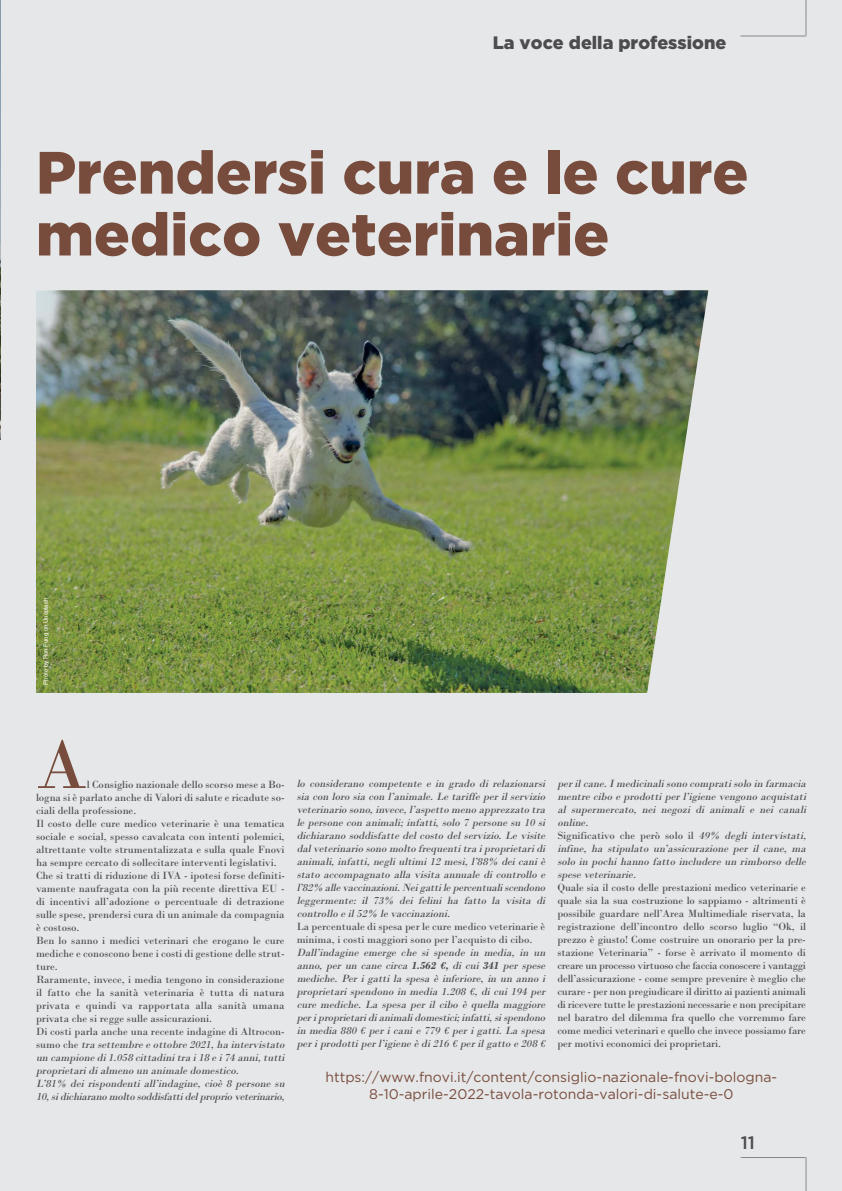
<style>
.page{position:relative;width:842px;height:1191px;background:#e6e7e8}
.page>*{position:absolute;margin:0;border:0;box-sizing:border-box;transform-origin:0 0}
.t1{font:72px "Bodoni";color:#784c3d}
.t2{font:900 59.6px/61.8px "Gotham";color:#784c3d}
.t3{font:900 18px "Gotham";color:#4c4c4e}
.t4{font:500 18px "Gotham";color:#4c4c4e}
.t5{font:14px/17px "Gotham";color:#784c3d;text-align:center}
.t6{font:11px/13px "Bodoni";color:#4c4c4e}
.t7{font:italic 11px/13px "Bodoni";color:#4c4c4e;text-align:justify}
.t8{font:6px "Helvetica";color:#fff}
.s1{font-style:normal}
.s2{font-style:italic}
.s3{font-weight:700}
</style>
<div class="page">
<svg style="left:740px;top:1157px;width:67px;height:34px"></svg>
<svg style="left:740px;top:0;width:67px;height:37px"></svg>
<img style="left:0;top:0;width:1px;height:439px">
<img style="left:36px;top:290px;width:672px;height:403px">
<h3 class="t3" style="left:493px;top:36px;width:235px">La voce della professione</h3>
<h2 class="t2" style="left:36px;top:146px;width:714px">Prendersi cura e le cure medico veterinarie</h2>
<p class="t8" style="left:43px;top:684px;width:88px;rotate:-90deg">Photo by Ron Fung on Unsplash</p>
<h1 class="t1" style="left:36px;top:740px;width:52px">A</h1>
<p class="t7" style="left:557px;top:778px;width:252px;text-align:left">per ilcane.I medicinalisono compratisolo in farmacia mentre cibo e prodotti per l’igiene vengono acquistati al supermercato, nei negozi di animali e nei canali online.<br><span class="s1">Significativo che però solo il</span> 49% degli intervistati, infine, ha stipulato un’assicurazione per il cane, ma solo in pochi hanno fatto includere un rimborso delle spese veterinarie.</p>
<p class="t6" style="left:557px;top:882px;width:250px;text-align:justify">Quale sia il costo delle prestazioni medico veterinarie e quale sia la sua costruzione lo sappiamo - altrimenti è possibile guardare nell’Area Multimediale riservata, la registrazione dell’incontro dello scorso luglio “Ok, il prezzo è giusto! Come costruire un onorario per la pre&shy;stazione Veterinaria” - forse è arrivato il momento di creare un processo virtuoso che faccia conoscere i vantaggi dell’assicurazione - come sempre prevenire è meglio che curare - per non pregiudicare il diritto ai pazienti animali di ricevere tutte le prestazioni necessarie e non precipitare nel baratro del dilemma fra quello che vorremmo fare come medici veterinari e quello che invece possiamo fare per motivi economici dei proprietari.</p>
<p class="t6" style="left:36px;top:779px;width:252px;text-indent:51px">l Consiglio nazionale dello scorso mese a Bo&shy;logna si è parlato anche di Valori di salute e ricadute so&shy;ciali della professione.<br>Il costo delle cure medico veterinarie è una tematica sociale e social, spesso cavalcata con intenti polemici, altrettante volte strumentalizzata e sulla quale Fnovi ha sempre cercato di sollecitare interventi legislativi.<br>Che si tratti di riduzione di IVA - ipotesi forse definiti&shy;vamente naufragata con la più recente direttiva EU - di incentivi all’adozione o percentuale di detrazione sulle spese, prendersi cura di un animale da compagnia è costoso.<br>Ben lo sanno i medici veterinari che erogano le cure mediche e conoscono bene i costi di gestione delle strut&shy;ture.<br>Raramente, invece, i media tengono in considerazione il fatto che la sanità veterinaria è tutta di natura privata e quindi va rapportata alla sanità umana privata che si regge sulle assicurazioni.<br>Di costi parla anche una recente indagine di Altrocon&shy;s u m o c h e <span class="s2">tra settembre e ottobre 2021,ha intervistato un campione di1.058 cittadinitra i18 e i74 anni,tutti proprietaridialmeno un animale domestico.<br>L’81% dei rispondenti all’indagine, cioè 8 persone su 10,sidichiarano molto soddisfattidelproprio veterinario,</span></p>
<p class="t7" style="left:297px;top:778px;width:252px">lo considerano competente e in grado di relazionarsi sia con loro sia con l’animale. Le tariffe per il servizio veterinario sono,invece,l’aspetto meno apprezzato tra le persone con animali; infatti, solo 7 persone su 10 si dichiarano soddisfatte del costo del servizio. Le visite dalveterinario sono molto frequentitra iproprietaridi animali, infatti, negli ultimi 12 mesi, l’88% dei cani è stato accompagnato alla visita annuale di controllo e l’82% alle vaccinazioni.Neigattile percentualiscendono leggermente: il 73% dei felini ha fatto la visita di controllo e il52% le vaccinazioni.</p>
<p class="t6" style="left:297px;top:921px;width:250px">La percentuale di spesa per le cure medico veterinarie è minima, i costi maggiori sono per l’acquisto di cibo.</p>
<p class="t7" style="left:297px;top:947px;width:252px">Dall’indagine emerge che si spende in media, in un anno, per un cane circa <span class="s3">1 . 56 2 €,</span> di cui <span class="s3">3 4 1</span> per spese mediche. Per i gatti la spesa è inferiore, in un anno i proprietari spendono in media 1.208 €, di cui 194 per cure mediche. La spesa per il cibo è quella maggiore periproprietaridianimalidomestici;infatti,sispendono in media 880 € per i cani e 779 € per i gatti. La spesa per iprodottiper l’igiene è di216 € per ilgatto e 208 €</p>
<p class="t5" style="left:325px;top:1069px;width:453px">https://www.fnovi.it/content/consiglio-nazionale-fnovi-bologna-<br>8-10-aprile-2022-tavola-rotonda-valori-di-salute-e-0</p>
<h3 class="t4" style="left:741px;top:1135px;width:16px">11</h3>
</div>
